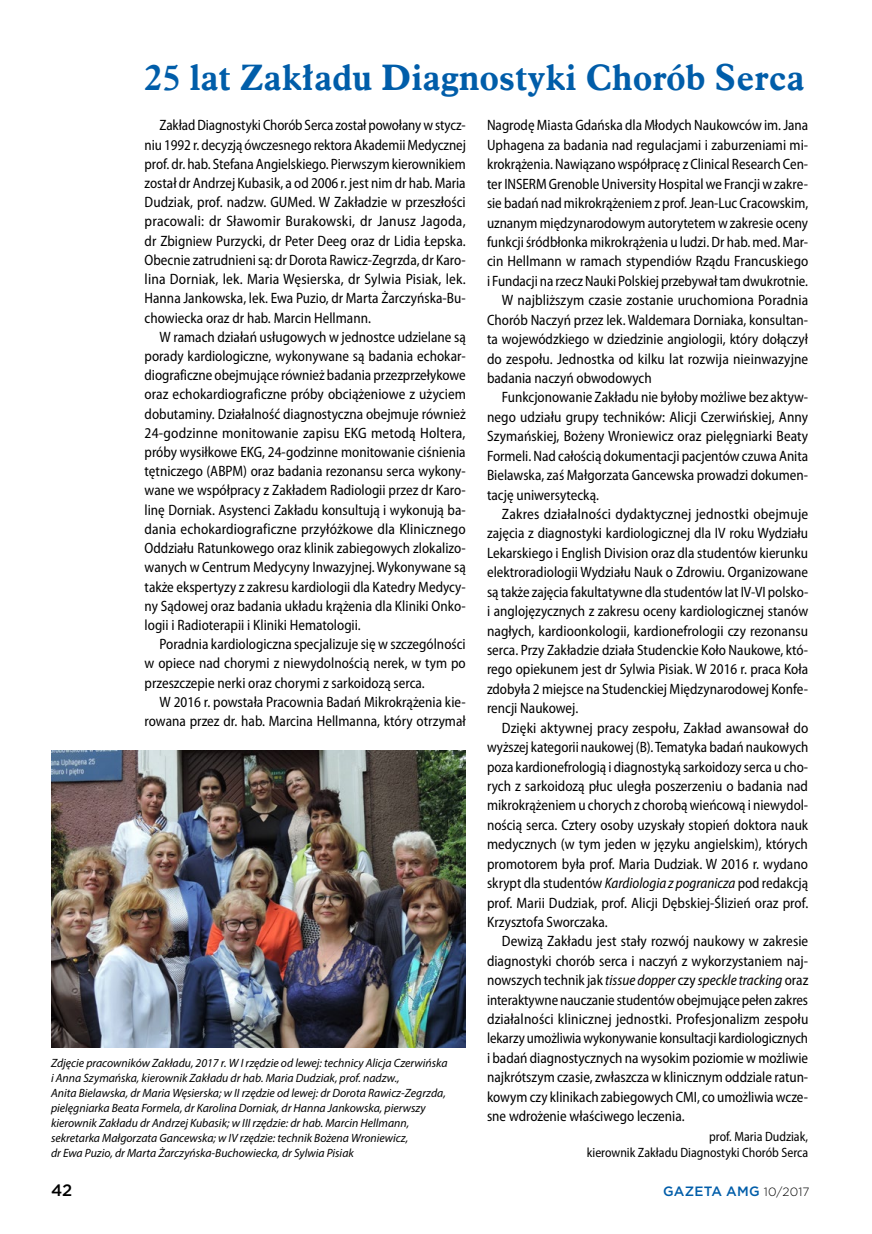
<style>
.page{position:relative;width:872px;height:1234px;background:#fff}
.page>*{position:absolute;margin:0;border:0;box-sizing:border-box;transform-origin:0 0}
.t1{font:700 36px "Aldine 721 EU";letter-spacing:.005em;color:#005da9}
.t2{font:500 16.5px "Gotham";color:#000}
.t3{font:semi-condensed 15px/19.2px "Myriad Pro";color:#000;text-align:justify;scale:.96 1}
.t4{font:semi-condensed 15px/19.2px "Myriad Pro";color:#000;text-align:justify;scale:.94 1}
.t5{font:semi-condensed 15px "Myriad Pro";color:#000}
.t6{font:semi-condensed 15px "Myriad Pro";color:#000;scale:.95 1}
.t7{font:italic semi-condensed 15px "Myriad Pro";color:#000;scale:.96 1}
.t8{font:semi-condensed 13.5px/15.9px "Myriad Pro";color:#000;text-align:right;scale:.96 1}
.t9{font:500 13.5px "Gotham";letter-spacing:.015em;color:#005da9}
.t10{font:italic 12px/15px "Myriad Pro";color:#000}
.s1{font-style:italic}
.s2{font-style:normal}
.s3{font-weight:300;font-size:12px;color:#000}
</style>
<div class="page">
<img style="left:51px;top:750px;width:415px;height:297px">
<h1 class="t1" style="left:145px;top:55px;width:661px">25 lat Zakładu Diagnostyki Chorób Serca</h1>
<p class="t4" style="left:145px;top:115px;width:343px;text-indent:15px">Zakład Diagnostyki Chorób Serca został powołany w stycz&shy;niu 1992 r. decyzją ówczesnego rektora Akademii Medycznej prof. dr. hab. Stefana Angielskiego. Pierwszym kierownikiem został dr Andrzej Kubasik, a od 2006 r. jest nim dr hab. Maria Dudziak, prof. nadzw. GUMed. W Zakładzie w przeszłości pracowali: dr Sławomir Burakowski, dr Janusz Jagoda, dr Zbigniew Purzycki, dr Peter Deeg oraz dr Lidia Łepska.<br>Obecnie zatrudnieni są: dr Dorota Rawicz-Zegrzda, dr Karo&shy;lina Dorniak, lek. Maria Węsierska, dr Sylwia Pisiak, lek.<br>Hanna Jankowska, lek. Ewa Puzio, dr Marta Żarczyńska-Bu&shy;chowiecka oraz dr hab. Marcin Hellmann.</p>
<p class="t3" style="left:145px;top:327px;width:336px;text-indent:15px">W ramach działań usługowych w jednostce udzielane są porady kardiologiczne, wykonywane są badania echokar&shy;diograficzne obejmujące również badania przezprzełykowe oraz echokardiograficzne próby obciążeniowe z użyciem dobutaminy. Działalność diagnostyczna obejmuje również 24-godzinne monitowanie zapisu EKG metodą Holtera, próby wysiłkowe EKG, 24-godzinne monitowanie ciśnienia tętniczego (ABPM) oraz badania rezonansu serca wykony&shy;wane we współpracy z Zakładem Radiologii przez dr Karo&shy;linę Dorniak. Asystenci Zakładu konsultują i wykonują ba&shy;dania echokardiograficzne przyłóżkowe dla Klinicznego Oddziału Ratunkowego oraz klinik zabiegowych zlokalizo&shy;wanych w Centrum Medycyny Inwazyjnej. Wykonywane są także ekspertyzy z zakresu kardiologii dla Katedry Medycy&shy;ny Sądowej oraz badania układu krążenia dla Kliniki Onko&shy;logii i Radioterapii i Kliniki Hematologii.</p>
<p class="t3" style="left:145px;top:634px;width:336px;text-indent:15px">Poradnia kardiologiczna specjalizuje się w szczególności w opiece nad chorymi z niewydolnością nerek, w tym po przeszczepie nerki oraz chorymi z sarkoidozą serca.</p>
<p class="t3" style="left:145px;top:691px;width:336px;text-align:right">W 2016 r. powstała Pracownia Badań Mikrokrążenia kie&shy;rowana przez dr. hab. Marcina Hellmanna, który otrzymał</p>
<p class="t10" style="left:51px;top:1055px;width:398px">Zdjęcie pracowników Zakładu, 2017 r. W I rzędzie od lewej: technicy Alicja Czerwińska i Anna Szymańska, kierownik Zakładu dr hab. Maria Dudziak, prof. nadzw.,<br>Anita Bielawska, dr Maria Węsierska; w II rzędzie od lewej: dr Dorota Rawicz-Zegrzda, pielęgniarka Beata Formela, dr Karolina Dorniak, dr Hanna Jankowska, pierwszy kierownik Zakładu dr Andrzej Kubasik; w III rzędzie: dr hab. Marcin Hellmann, sekretarka Małgorzata Gancewska; w IV rzędzie: technik Bożena Wroniewicz,<br>dr Ewa Puzio, dr Marta Żarczyńska-Buchowiecka, dr Sylwia Pisiak</p>
<p class="t3" style="left:487px;top:115px;width:336px">Nagrodę Miasta Gdańska dla Młodych Naukowców im. Jana</p>
<p class="t3" style="left:487px;top:135px;width:336px">Uphagena za badania nad regulacjami i zaburzeniami mi-</p>
<p class="t6" style="left:487px;top:155px;width:339px">krokrążenia. Nawiązano współpracę z Clinical Research Cen-</p>
<p class="t3" style="left:487px;top:174px;width:336px">ter INSERM Grenoble University Hospital we Francji w zakre-</p>
<p class="t6" style="left:487px;top:194px;width:340px">sie badań nad mikrokrążeniem z prof. Jean-Luc Cracowskim,</p>
<p class="t6" style="left:487px;top:213px;width:339px">uznanym międzynarodowym autorytetem w zakresie oceny</p>
<p class="t3" style="left:487px;top:232px;width:336px">funkcji śródbłonka mikrokrążenia u ludzi. Dr hab. med. Mar-</p>
<p class="t5" style="left:487px;top:252px;width:323px">cin Hellmann w ramach stypendiów Rządu Francuskiego</p>
<p class="t6" style="left:487px;top:271px;width:339px">i Fundacji na rzecz Nauki Polskiej przebywał tam dwukrotnie.</p>
<p class="t5" style="left:502px;top:291px;width:308px">W najbliższym czasie zostanie uruchomiona Poradnia</p>
<p class="t3" style="left:487px;top:310px;width:336px">Chorób Naczyń przez lek. Waldemara Dorniaka, konsultan-</p>
<p class="t3" style="left:487px;top:329px;width:336px">ta wojewódzkiego w dziedzinie angiologii, który dołączył</p>
<p class="t5" style="left:487px;top:349px;width:323px">do zespołu. Jednostka od kilku lat rozwija nieinwazyjne</p>
<p class="t3" style="left:487px;top:368px;width:173px">badania naczyń obwodowych</p>
<p class="t3" style="left:502px;top:387px;width:320px">Funkcjonowanie Zakładu nie byłoby możliwe bez aktyw-</p>
<p class="t5" style="left:487px;top:407px;width:322px">nego udziału grupy techników: Alicji Czerwińskiej, Anny</p>
<p class="t5" style="left:487px;top:427px;width:323px">Szymańskiej, Bożeny Wroniewicz oraz pielęgniarki Beaty</p>
<p class="t3" style="left:487px;top:445px;width:336px">Formeli. Nad całością dokumentacji pacjentów czuwa Anita</p>
<p class="t3" style="left:487px;top:465px;width:336px">Bielawska, zaś Małgorzata Gancewska prowadzi dokumen-</p>
<p class="t3" style="left:487px;top:484px;width:118px">tację uniwersytecką.</p>
<p class="t5" style="left:502px;top:504px;width:308px">Zakres działalności dydaktycznej jednostki obejmuje</p>
<p class="t3" style="left:487px;top:523px;width:336px">zajęcia z diagnostyki kardiologicznej dla IV roku Wydziału</p>
<p class="t3" style="left:487px;top:543px;width:336px">Lekarskiego i English Division oraz dla studentów kierunku</p>
<p class="t3" style="left:487px;top:562px;width:336px">elektroradiologii Wydziału Nauk o Zdrowiu. Organizowane</p>
<p class="t6" style="left:487px;top:582px;width:340px">są także zajęcia fakultatywne dla studentów lat IV-VI polsko-</p>
<p class="t3" style="left:487px;top:601px;width:336px">i anglojęzycznych z zakresu oceny kardiologicznej stanów</p>
<p class="t5" style="left:487px;top:621px;width:323px">nagłych, kardioonkologii, kardionefrologii czy rezonansu</p>
<p class="t3" style="left:487px;top:640px;width:336px">serca. Przy Zakładzie działa Studenckie Koło Naukowe, któ-</p>
<p class="t3" style="left:487px;top:659px;width:336px">rego opiekunem jest dr Sylwia Pisiak. W 2016 r. praca Koła</p>
<p class="t3" style="left:487px;top:678px;width:336px">zdobyła 2 miejsce na Studenckiej Międzynarodowej Konfe-</p>
<p class="t3" style="left:487px;top:698px;width:97px">rencji Naukowej.</p>
<p class="t5" style="left:502px;top:718px;width:308px">Dzięki aktywnej pracy zespołu, Zakład awansował do</p>
<p class="t6" style="left:487px;top:737px;width:340px">wyższej kategorii naukowej (B). Tematyka badań naukowych</p>
<p class="t3" style="left:487px;top:756px;width:336px">poza kardionefrologią i diagnostyką sarkoidozy serca u cho-</p>
<p class="t3" style="left:487px;top:776px;width:336px">rych z sarkoidozą płuc uległa poszerzeniu o badania nad</p>
<p class="t3" style="left:487px;top:795px;width:336px">mikrokrążeniem u chorych z chorobą wieńcową i niewydol-</p>
<p class="t3" style="left:487px;top:814px;width:336px">nością serca. Cztery osoby uzyskały stopień doktora nauk</p>
<p class="t3" style="left:487px;top:834px;width:336px">medycznych (w tym jeden w języku angielskim), których</p>
<p class="t3" style="left:487px;top:853px;width:336px">promotorem była prof. Maria Dudziak. W 2016 r. wydano</p>
<p class="t3" style="left:487px;top:873px;width:336px">skrypt dla studentów <span class="s1">Kardiologia z pogranicza</span> pod redakcją</p>
<p class="t5" style="left:487px;top:893px;width:323px">prof. Marii Dudziak, prof. Alicji Dębskiej-Ślizień oraz prof.</p>
<p class="t3" style="left:487px;top:911px;width:127px">Krzysztofa Sworczaka.</p>
<p class="t5" style="left:502px;top:931px;width:308px">Dewizą Zakładu jest stały rozwój naukowy w zakresie</p>
<p class="t3" style="left:487px;top:950px;width:336px">diagnostyki chorób serca i naczyń z wykorzystaniem naj-</p>
<p class="t7" style="left:487px;top:970px;width:336px"><span class="s2">nowszych technik jak</span> tissue dopper <span class="s2">czy</span> speckle tracking <span class="s2">oraz</span></p>
<p class="t6" style="left:487px;top:990px;width:339px">interaktywne nauczanie studentów obejmujące pełen zakres</p>
<p class="t5" style="left:487px;top:1009px;width:323px">działalności klinicznej jednostki. Profesjonalizm zespołu</p>
<p class="t4" style="left:487px;top:1028px;width:343px">lekarzy umożliwia wykonywanie konsultacji kardiologicznych</p>
<p class="t3" style="left:487px;top:1047px;width:336px">i badań diagnostycznych na wysokim poziomie w możliwie</p>
<p class="t3" style="left:487px;top:1067px;width:336px">najkrótszym czasie, zwłaszcza w klinicznym oddziale ratun-</p>
<p class="t3" style="left:487px;top:1086px;width:336px">kowym czy klinikach zabiegowych CMI, co umożliwia wcze-</p>
<p class="t3" style="left:487px;top:1106px;width:207px">sne wdrożenie właściwego leczenia.</p>
<p class="t8" style="left:586px;top:1128px;width:232px">prof. Maria Dudziak,<br>kierownik Zakładu Diagnostyki Chorób Serca</p>
<p class="t2" style="left:51px;top:1179px;width:23px">42</p>
<p class="t9" style="left:663px;top:1182px;width:148px">GAZETA AMG <span class="s3">10/2017</span></p>
</div>
